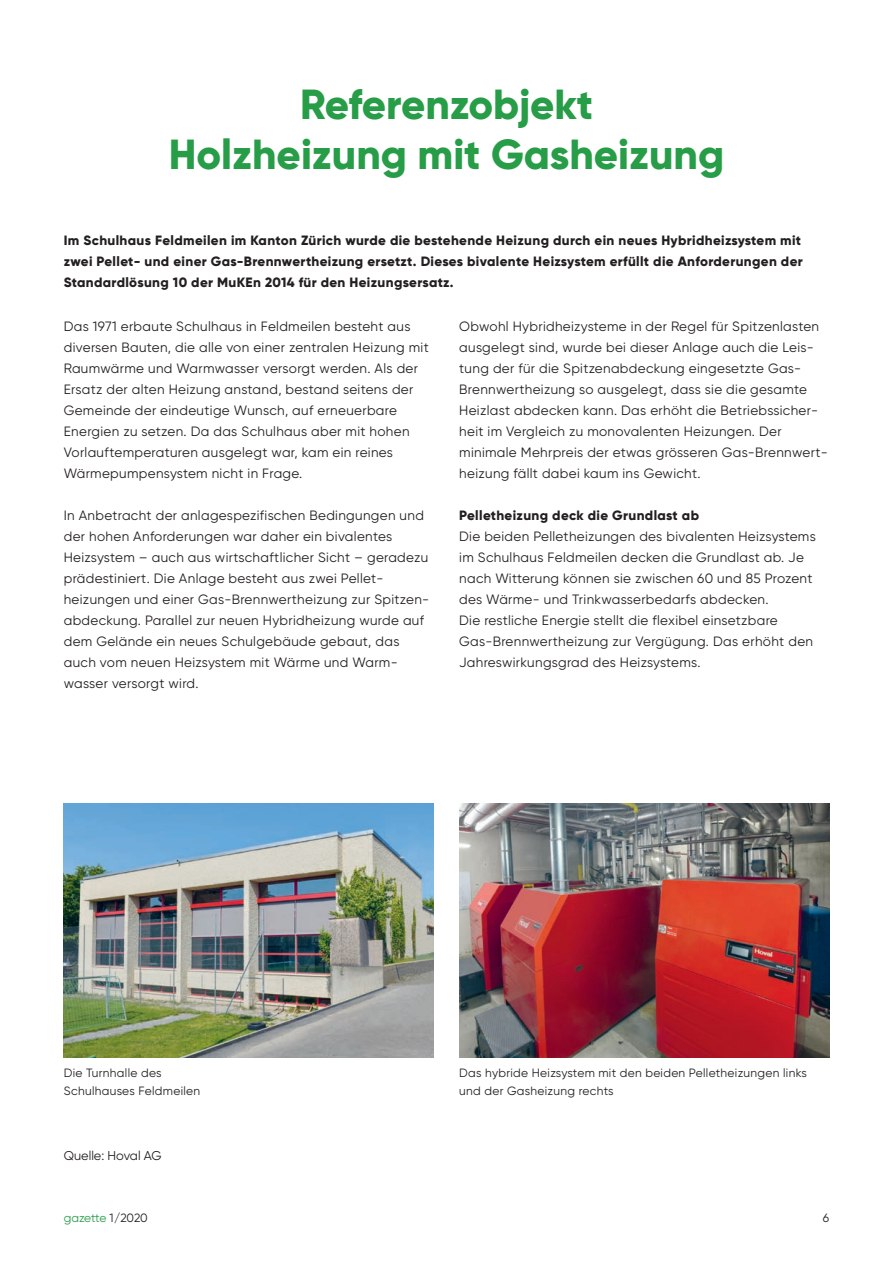
<style>
.page{position:relative;width:893px;height:1263px;background:#fff}
.page>*{position:absolute;margin:0;border:0;box-sizing:border-box;transform-origin:0 0}
.t1{font:800 42px/50.4px "Gilroy";color:#279d48;text-align:center}
.t2{font:13.5px/21px "Gilroy";letter-spacing:.025em;color:#231f20}
.t3{font:800 13.5px/21px "Gilroy";letter-spacing:.025em;color:#231f20}
.t4{font:12.75px "Gilroy";color:#231f20}
.t5{font:12px/18px "Gilroy";letter-spacing:.025em;color:#231f20}
.t6{font:12px "Gilroy";letter-spacing:-.01em;color:#279d48}
.s1{color:#231f20}
</style>
<div class="page">
<img style="left:64px;top:804px;width:370px;height:253px">
<img style="left:459px;top:804px;width:370px;height:253px">
<h1 class="t1" style="left:169px;top:79px;width:557px">Referenzobjekt<br>Holzheizung mit Gasheizung</h1>
<p class="t3" style="left:64px;top:229px;width:741px">Im Schulhaus Feldmeilen im Kanton Zürich wurde die bestehende Heizung durch ein neues Hybridheizsystem mit zwei Pellet- und einer Gas-Brennwertheizung ersetzt. Dieses bivalente Heizsystem erfüllt die Anforderungen der<br>Standardlösung 10 der MuKEn 2014 für den Heizungsersatz.</p>
<p class="t2" style="left:459px;top:316px;width:370px">Obwohl Hybridheizysteme in der Regel für Spitzenlasten ausgelegt sind, wurde bei dieser Anlage auch die Leis&shy;tung der für die Spitzenabdeckung eingesetzte Gas-Brennwertheizung so ausgelegt, dass sie die gesamte Heizlast abdecken kann. Das erhöht die Betriebssicher&shy;heit im Vergleich zu monovalenten Heizungen. Der minimale Mehrpreis der etwas grösseren Gas-Brennwert&shy;heizung fällt dabei kaum ins Gewicht.</p>
<p class="t3" style="left:459px;top:505px;width:241px">Pelletheizung deck die Grundlast ab</p>
<p class="t2" style="left:459px;top:526px;width:358px">Die beiden Pelletheizungen des bivalenten Heizsystems im Schulhaus Feldmeilen decken die Grundlast ab. Je nach Witterung können sie zwischen 60 und 85 Prozent des Wärme- und Trinkwasserbedarfs abdecken.<br>Die restliche Energie stellt die flexibel einsetzbare Gas-Brennwertheizung zur Vergügung. Das erhöht den Jahreswirkungsgrad des Heizsystems.</p>
<p class="t2" style="left:64px;top:315px;width:366px">Das 1971 erbaute Schulhaus in Feldmeilen besteht aus diversen Bauten, die alle von einer zentralen Heizung mit Raumwärme und Warmwasser versorgt werden. Als der Ersatz der alten Heizung anstand, bestand seitens der Gemeinde der eindeutige Wunsch, auf erneuerbare Energien zu setzen. Da das Schulhaus aber mit hohen Vorlauftemperaturen ausgelegt war, kam ein reines Wärmepumpensystem nicht in Frage.</p>
<p class="t2" style="left:64px;top:504px;width:367px">In Anbetracht der anlagespezifischen Bedingungen und der hohen Anforderungen war daher ein bivalentes Heizsystem – auch aus wirtschaftlicher Sicht – geradezu prädestiniert. Die Anlage besteht aus zwei Pellet&shy;heizungen und einer Gas-Brennwertheizung zur Spitzen&shy;abdeckung. Parallel zur neuen Hybridheizung wurde auf dem Gelände ein neues Schulgebäude gebaut, das auch vom neuen Heizsystem mit Wärme und Warm&shy;wasser versorgt wird.</p>
<p class="t5" style="left:64px;top:1064px;width:138px">Die Turnhalle des<br>Schulhauses Feldmeilen</p>
<p class="t5" style="left:459px;top:1064px;width:349px">Das hybride Heizsystem mit den beiden Pelletheizungen links und der Gasheizung rechts</p>
<p class="t4" style="left:64px;top:1147px;width:99px">Quelle: Hoval AG</p>
<p class="t6" style="left:64px;top:1210px;width:86px">gazette <span class="s1">1/2020</span></p>
<p class="t5" style="left:823px;top:1208px;width:8px">6</p>
</div>
